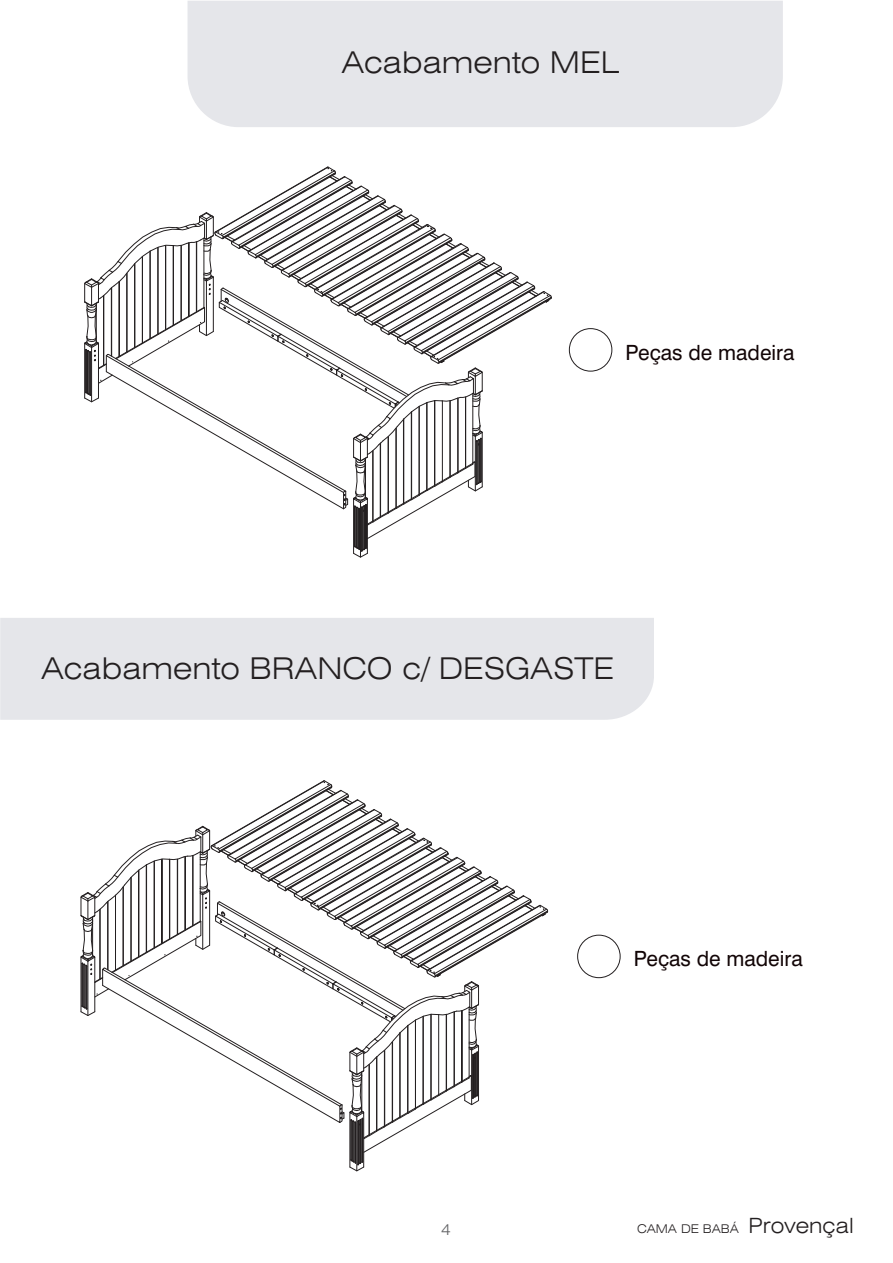
<style>
.page{position:relative;width:893px;height:1263px;background:#fff}
.page>*{position:absolute;margin:0;border:0;box-sizing:border-box;transform-origin:0 0}
.t1{font:300 expanded 30px "Swiss 721 BT";color:#231f20}
.t2{font:21px "Swiss 721 BT";color:#120506}
.t3{font:300 expanded 15px "Swiss 721 BT";color:#646567}
.t4{font:300 expanded 12px "Swiss 721 BT";color:#231f20}
.s1{font-size:21px}
</style>
<div class="page">
<div style="left:188px;top:1px;width:595px;height:126px;background:#e5e6ea"></div>
<div style="left:0;top:618px;width:654px;height:102px;background:#e5e6ea"></div>
<div style="left:569px;top:328px;width:43px;height:44px;border:1px solid #231f20;border-radius:50%"></div>
<div style="left:577px;top:935px;width:44px;height:43px;border:1px solid #231f20;border-radius:50%"></div>
<svg style="left:84px;top:166px;width:468px;height:392px"></svg>
<svg style="left:80px;top:780px;width:468px;height:391px"></svg>
<p class="t1" style="left:341px;top:50px;width:280px">Acabamento MEL</p>
<p class="t2" style="left:625px;top:344px;width:170px">Peças de madeira</p>
<p class="t1" style="left:41px;top:656px;width:575px">Acabamento BRANCO c/ DESGASTE</p>
<p class="t3" style="left:441px;top:1224px;width:11px">4</p>
<p class="t2" style="left:634px;top:950px;width:170px">Peças de madeira</p>
<p class="t4" style="left:637px;top:1224px;width:218px">CAMA DE BABÁ <span class="s1">Provençal</span></p>
</div>
